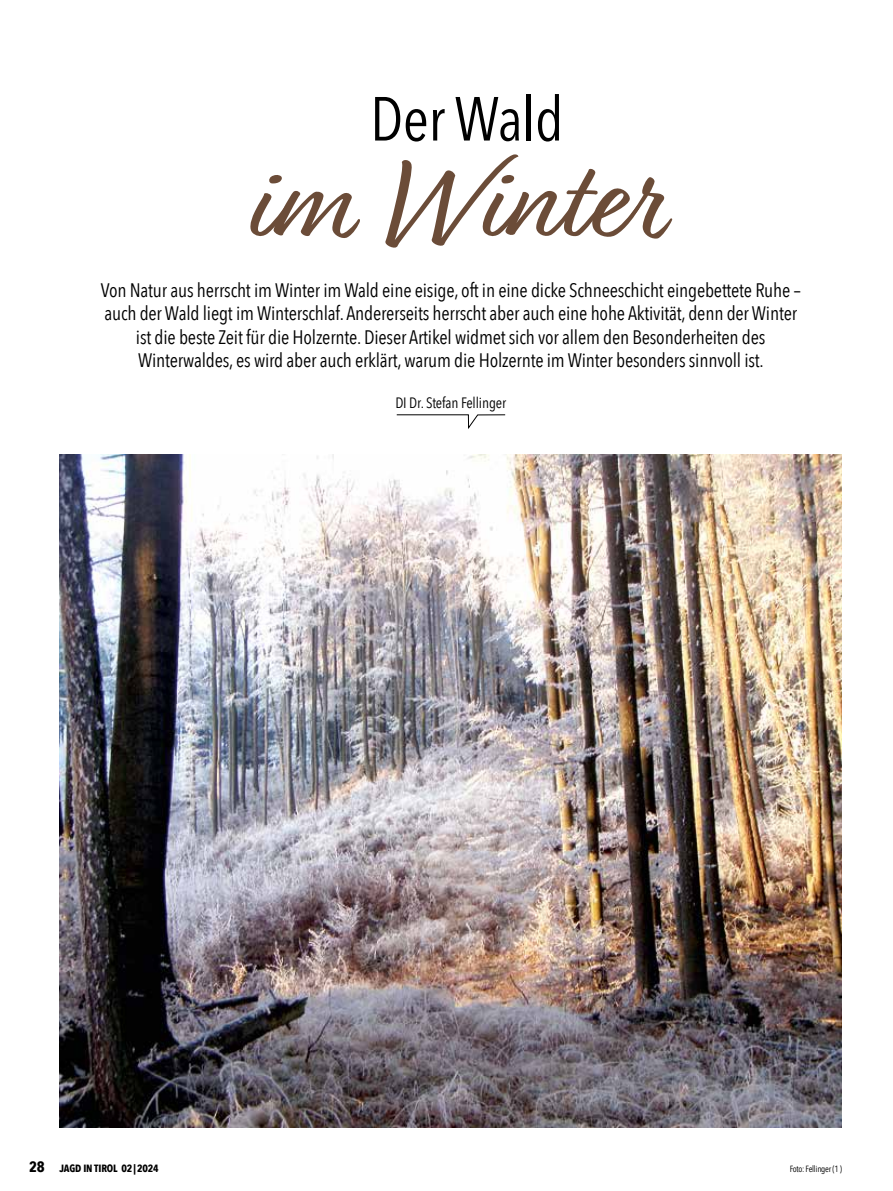
<style>
.page{position:relative;width:893px;height:1191px;background:#fff}
.page>*{position:absolute;margin:0;border:0;box-sizing:border-box;transform-origin:0 0}
.t1{font:121.5px "Relation";color:#6b4c38}
.t2{font:61.5px "Avenir Next Condensed";letter-spacing:-.01em;color:#000}
.t3{font:19.5px/23.4px "Avenir Next Condensed";letter-spacing:-.01em;color:#000;text-align:center}
.t4{font:15px "Avenir Next Condensed";letter-spacing:-.01em;color:#000}
.t5{font:700 10.5px "Avenir Next Condensed";letter-spacing:-.01em;color:#000}
.t6{font:9px "Avenir Next Condensed";letter-spacing:-.03em;color:#000}
.s1{font-size:15px}
</style>
<div class="page">
<svg style="left:396px;top:414px;width:110px;height:15px"></svg>
<img style="left:60px;top:455px;width:782px;height:672px">
<h2 class="t2" style="left:370px;top:66px;width:195px">Der Wald</h2>
<h1 class="t1" style="left:241px;top:132px;width:421px">im Winter</h1>
<p class="t3" style="left:101px;top:277px;width:701px">Von Natur aus herrscht im Winter im Wald eine eisige, oft in eine dicke Schneeschicht eingebettete Ruhe – auch der Wald liegt im Winterschlaf. Andererseits herrscht aber auch eine hohe Aktivität, denn der Winter ist die beste Zeit für die Holzernte. Dieser Artikel widmet sich vor allem den Besonderheiten des Winterwaldes, es wird aber auch erklärt, warum die Holzernte im Winter besonders sinnvoll ist.</p>
<p class="t4" style="left:395px;top:390px;width:112px">DI Dr. Stefan Fellinger</p>
<p class="t5" style="left:29px;top:1161px;width:131px"><span class="s1">28</span> JAGD IN TIROL 02|2024</p>
<p class="t6" style="left:790px;top:1161px;width:54px">Foto: Fellinger (1 )</p>
</div>
